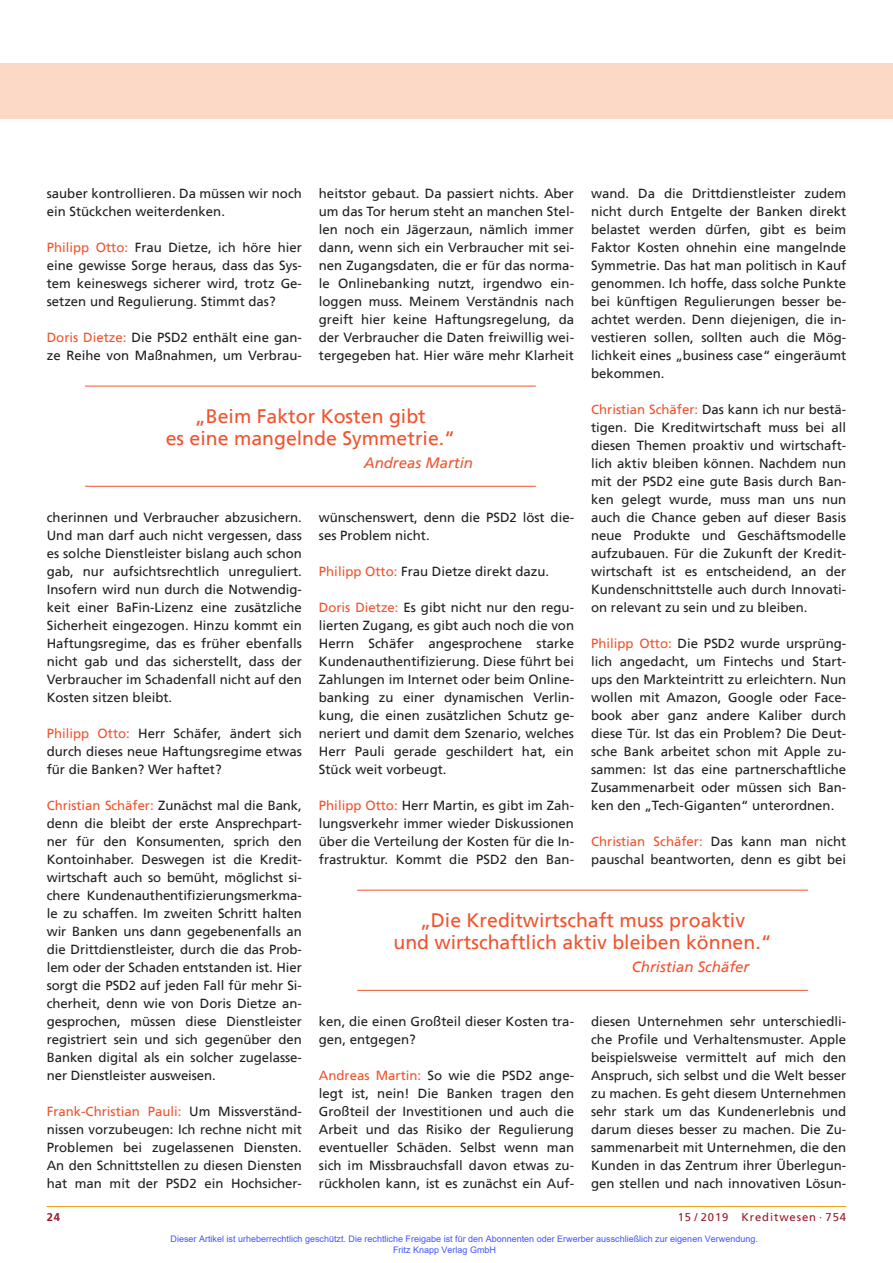
<style>
.page{position:relative;width:893px;height:1263px;background:#fff}
.page>*{position:absolute;margin:0;border:0;box-sizing:border-box;transform-origin:0 0}
.t1{font:19.5px/22.5px "Frutiger";color:#f0542e;text-align:center}
.t2{font:italic 15px "Frutiger";color:#f0542e}
.t3{font:13.2px/18px "Frutiger";color:#231f20;text-align:justify}
.t4{font:11.25px "Frutiger";letter-spacing:.08em;color:#981a26}
.t5{font:700 11.25px "Frutiger";color:#981a26}
.t6{font:9px/10.8px "Arial";color:#4054ff}
.s1{color:#f0542e}
</style>
<div class="page">
<div style="left:0;top:64px;width:893px;height:55px;background:#fcd9c7"></div>
<hr style="left:47px;top:1206px;width:799px;height:1px;background:#f1a31e">
<hr style="left:85px;top:386px;width:451px;height:1px;background:#f0542e">
<hr style="left:85px;top:486px;width:451px;height:1px;background:#f0542e">
<hr style="left:357px;top:890px;width:451px;height:1px;background:#f0542e">
<hr style="left:357px;top:990px;width:451px;height:1px;background:#f0542e">
<p class="t3" style="left:47px;top:185px;width:257px">sauber kontrollieren. Da müssen wir noch ein Stückchen weiterdenken.</p>
<p class="t3" style="left:47px;top:239px;width:257px"><span class="s1">Philipp Otto:</span> Frau Dietze, ich höre hier eine gewisse Sorge heraus, dass das Sys&shy;tem keineswegs sicherer wird, trotz Ge&shy;setzen und Regulierung. Stimmt das?</p>
<p class="t3" style="left:47px;top:329px;width:257px"><span class="s1">Doris Dietze:</span> Die PSD2 enthält eine gan&shy;ze Reihe von Maßnahmen, um Verbrau-</p>
<p class="t3" style="left:319px;top:185px;width:257px">heitstor gebaut. Da passiert nichts. Aber um das Tor herum steht an manchen Stel&shy;len noch ein Jägerzaun, nämlich immer dann, wenn sich ein Verbraucher mit sei&shy;nen Zugangsdaten, die er für das norma&shy;le Onlinebanking nutzt, irgendwo ein&shy;loggen muss. Meinem Verständnis nach greift hier keine Haftungsregelung, da der Verbraucher die Daten freiwillig wei&shy;tergegeben hat. Hier wäre mehr Klarheit</p>
<p class="t3" style="left:591px;top:185px;width:257px">wand. Da die Drittdienstleister zudem nicht durch Entgelte der Banken direkt belastet werden dürfen, gibt es beim Faktor Kosten ohnehin eine mangelnde Symmetrie. Das hat man politisch in Kauf genommen. Ich hoffe, dass solche Punkte bei künftigen Regulierungen besser be&shy;achtet werden. Denn diejenigen, die in&shy;vestieren sollen, sollten auch die Mög&shy;lichkeit eines „business case“ eingeräumt bekommen.</p>
<p class="t3" style="left:591px;top:401px;width:257px"><span class="s1">Christian Schäfer:</span> Das kann ich nur bestä&shy;tigen. Die Kreditwirtschaft muss bei all diesen Themen proaktiv und wirtschaft&shy;lich aktiv bleiben können. Nachdem nun mit der PSD2 eine gute Basis durch Ban&shy;ken gelegt wurde, muss man uns nun auch die Chance geben auf dieser Basis neue Produkte und Geschäftsmodelle aufzubauen. Für die Zukunft der Kredit&shy;wirtschaft ist es entscheidend, an der Kundenschnittstelle auch durch Innovati&shy;on relevant zu sein und zu bleiben.</p>
<p class="t3" style="left:591px;top:635px;width:257px"><span class="s1">Philipp Otto:</span> Die PSD2 wurde ursprüng&shy;lich angedacht, um Fintechs und Start&shy;ups den Markteintritt zu erleichtern. Nun wollen mit Amazon, Google oder Face&shy;book aber ganz andere Kaliber durch diese Tür. Ist das ein Problem? Die Deut&shy;sche Bank arbeitet schon mit Apple zu&shy;sammen: Ist das eine partnerschaftliche Zusammenarbeit oder müssen sich Ban&shy;ken den „Tech-Giganten“ unterordnen.</p>
<p class="t3" style="left:591px;top:833px;width:257px"><span class="s1">Christian Schäfer:</span> Das kann man nicht pauschal beantworten, denn es gibt bei</p>
<h1 class="t1" style="left:166px;top:406px;width:291px">„Beim Faktor Kosten gibt<br>es eine mangelnde Symmetrie.“</h1>
<p class="t2" style="left:364px;top:455px;width:111px">Andreas Martin</p>
<p class="t3" style="left:47px;top:509px;width:257px">cherinnen und Verbraucher abzusichern.<br>Und man darf auch nicht vergessen, dass es solche Dienstleister bislang auch schon gab, nur aufsichtsrechtlich unreguliert.<br>Insofern wird nun durch die Notwendig&shy;keit einer BaFin-Lizenz eine zusätzliche Sicherheit eingezogen. Hinzu kommt ein Haftungsregime, das es früher ebenfalls nicht gab und das sicherstellt, dass der Verbraucher im Schadenfall nicht auf den Kosten sitzen bleibt.</p>
<p class="t3" style="left:47px;top:725px;width:257px"><span class="s1">Philipp Otto:</span> Herr Schäfer, ändert sich durch dieses neue Haftungsregime etwas für die Banken? Wer haftet?</p>
<p class="t3" style="left:47px;top:797px;width:257px"><span class="s1">Christian Schäfer:</span> Zunächst mal die Bank, denn die bleibt der erste Ansprechpart&shy;ner für den Konsumenten, sprich den Kontoinhaber. Deswegen ist die Kredit&shy;wirtschaft auch so bemüht, möglichst si&shy;chere Kundenauthentifizierungsmerkma&shy;le zu schaffen. Im zweiten Schritt halten wir Banken uns dann gegebenenfalls an die Drittdienstleister, durch die das Prob&shy;lem oder der Schaden entstanden ist. Hier sorgt die PSD2 auf jeden Fall für mehr Si&shy;cherheit, denn wie von Doris Dietze an&shy;gesprochen, müssen diese Dienstleister registriert sein und sich gegenüber den Banken digital als ein solcher zugelasse&shy;ner Dienstleister ausweisen.</p>
<p class="t3" style="left:47px;top:1103px;width:257px"><span class="s1">Frank-Christian Pauli:</span> Um Missverständ&shy;nissen vorzubeugen: Ich rechne nicht mit Problemen bei zugelassenen Diensten.<br>An den Schnittstellen zu diesen Diensten hat man mit der PSD2 ein Hochsicher-</p>
<p class="t3" style="left:319px;top:509px;width:257px">wünschenswert, denn die PSD2 löst die&shy;ses Problem nicht.</p>
<p class="t3" style="left:319px;top:563px;width:232px"><span class="s1">Philipp Otto:</span> Frau Dietze direkt dazu.</p>
<p class="t3" style="left:319px;top:599px;width:257px"><span class="s1">Doris Dietze:</span> Es gibt nicht nur den regu&shy;lierten Zugang, es gibt auch noch die von Herrn Schäfer angesprochene starke Kundenauthentifizierung. Diese führt bei Zahlungen im Internet oder beim Online&shy;banking zu einer dynamischen Verlin&shy;kung, die einen zusätzlichen Schutz ge&shy;neriert und damit dem Szenario, welches Herr Pauli gerade geschildert hat, ein Stück weit vorbeugt.</p>
<p class="t3" style="left:319px;top:797px;width:257px"><span class="s1">Philipp Otto:</span> Herr Martin, es gibt im Zah&shy;lungsverkehr immer wieder Diskussionen über die Verteilung der Kosten für die In&shy;frastruktur. Kommt die PSD2 den Ban-</p>
<h1 class="t1" style="left:393px;top:910px;width:380px">„Die Kreditwirtschaft muss proaktiv<br>und wirtschaftlich aktiv bleiben können.“</h1>
<p class="t2" style="left:632px;top:959px;width:119px">Christian Schäfer</p>
<p class="t3" style="left:319px;top:1013px;width:257px">ken, die einen Großteil dieser Kosten tra&shy;gen, entgegen?</p>
<p class="t3" style="left:319px;top:1067px;width:257px"><span class="s1">Andreas Martin:</span> So wie die PSD2 ange&shy;legt ist, nein! Die Banken tragen den Großteil der Investitionen und auch die Arbeit und das Risiko der Regulierung eventueller Schäden. Selbst wenn man sich im Missbrauchsfall davon etwas zu&shy;rückholen kann, ist es zunächst ein Auf-</p>
<p class="t3" style="left:591px;top:1013px;width:257px">diesen Unternehmen sehr unterschiedli&shy;che Profile und Verhaltensmuster. Apple beispielsweise vermittelt auf mich den Anspruch, sich selbst und die Welt besser zu machen. Es geht diesem Unternehmen sehr stark um das Kundenerlebnis und darum dieses besser zu machen. Die Zu&shy;sammenarbeit mit Unternehmen, die den Kunden in das Zentrum ihrer Überlegun&shy;gen stellen und nach innovativen Lösun-</p>
<p class="t5" style="left:47px;top:1211px;width:15px">24</p>
<p class="t4" style="left:678px;top:1211px;width:170px">15 / 2019 Kreditwesen · 754</p>
<p class="t6" style="left:393px;top:1233px;width:366px;text-indent:-223px">Dieser Artikel ist urheberrechtlich geschützt. Die rechtliche Freigabe ist für den Abonnenten oder Erwerber ausschließlich zur eigenen Verwendung.<br>Fritz Knapp Verlag GmbH</p>
</div>
